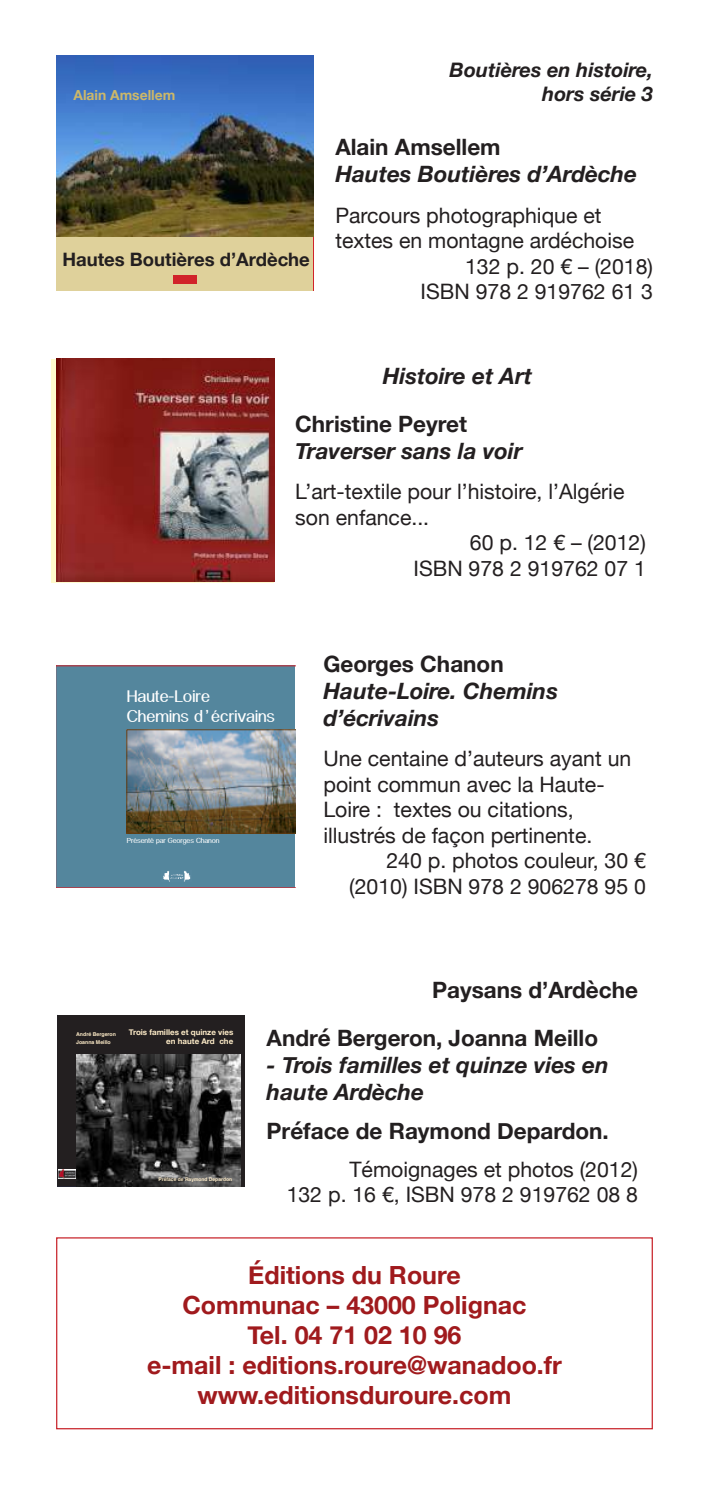
<style>
.page{position:relative;width:709px;height:1489px;background:#fff}
.page>*{position:absolute;margin:0;border:0;box-sizing:border-box;transform-origin:0 0}
.t1{font:700 25px/30px "Helvetica Neue";color:#a01a1d;text-align:center}
.t2{font:italic 700 22.5px/27px "Helvetica Neue";color:#231f20}
.t3{font:700 22.5px/48px "Helvetica Neue";color:#231f20}
.t4{font:21.25px/25.5px "Helvetica Neue";color:#231f20;text-align:right}
.t5{font:italic 700 20px/24px "Helvetica Neue";color:#231f20;text-align:right}
.t6{font:700 18.5px "Helvetica Neue";color:#231f20}
.t7{font:17.25px/20.8px "Alido";color:#fff}
.t8{font:700 13.75px "Helvetica Neue";color:#cdb869}
.t9{font:700 8px/9.5px "Helvetica Neue";color:#feecc8;text-align:right}
.t10{font:7.5px "Alido";letter-spacing:-.01em;color:#fff}
.t11{font:700 5.25px/8.2px "Helvetica";color:#feecc8}
.t12{font:700 5px "Helvetica";color:#feecc8}
</style>
<div class="page">
<div style="left:56px;top:1237px;width:597px;height:192px;border:1px solid #c8242b"></div>
<svg style="left:52px;top:359px;width:5px;height:223px"></svg>
<img style="left:57px;top:359px;width:217px;height:223px">
<div style="left:57px;top:1014px;width:188px;height:172px;background:#231f20"></div>
<svg style="left:57px;top:1014px;width:184px;height:165px"></svg>
<img style="left:76px;top:1054px;width:165px;height:132px">
<img style="left:58px;top:1169px;width:18px;height:9px">
<svg style="left:57px;top:665px;width:238px;height:222px;background:#658694"></svg>
<div style="left:56px;top:56px;width:257px;height:234px;background:#dfd19b"></div>
<img style="left:56px;top:56px;width:257px;height:180px">
<div style="left:173px;top:275px;width:24px;height:8px;background:#d1232a"></div>
<p class="t8" style="left:73px;top:86px;width:103px">Alain Amsellem</p>
<p class="t6" style="left:62px;top:247px;width:249px">Hautes Boutières d’Ardèche</p>
<p class="t5" style="left:449px;top:59px;width:205px">Boutières en histoire, hors série 3</p>
<p class="t3" style="left:335px;top:124px;width:167px">Alain Amsellem</p>
<p class="t2" style="left:335px;top:161px;width:303px">Hautes Boutières d’Ardèche</p>
<p class="t4" style="left:335px;top:204px;width:268px">Parcours photographique et</p>
<p class="t4" style="left:335px;top:229px;width:300px">textes en montagne ardéchoise</p>
<p class="t4" style="left:465px;top:255px;width:189px">132 p. 20 € – (2018)</p>
<p class="t4" style="left:420px;top:280px;width:234px">ISBN 978 2 919762 61 3</p>
<p class="t2" style="left:383px;top:363px;width:151px">Histoire et Art</p>
<p class="t3" style="left:295px;top:400px;width:173px">Christine Peyret</p>
<p class="t2" style="left:295px;top:438px;width:229px">Traverser sans la voir</p>
<p class="t4" style="left:295px;top:480px;width:330px">L’art-textile pour l’histoire, l’Algérie</p>
<p class="t4" style="left:295px;top:505px;width:135px">son enfance...</p>
<p class="t4" style="left:470px;top:531px;width:178px">60 p. 12 € – (2012)</p>
<p class="t4" style="left:413px;top:556px;width:234px">ISBN 978 2 919762 07 1</p>
<p class="t7" style="left:127px;top:685px;width:150px">Haute-Loire<br>Chemins d’écrivains</p>
<p class="t10" style="left:127px;top:836px;width:94px">Présenté par Georges Chanon</p>
<p class="t3" style="left:323px;top:640px;width:182px">Georges Chanon</p>
<p class="t2" style="left:323px;top:677px;width:236px">Haute-Loire. Chemins d’écrivains</p>
<p class="t4" style="left:323px;top:747px;width:309px;text-align:left">Une centaine d’auteurs ayant un point commun avec la Haute-<br>Loire : textes ou citations, illustrés de façon pertinente.</p>
<p class="t4" style="left:349px;top:849px;width:298px">240 p. photos couleur, 30 € (2010) ISBN 978 2 906278 95 0</p>
<p class="t11" style="left:76px;top:1030px;width:41px">André Bergeron<br>Joanna Meillo</p>
<p class="t9" style="left:129px;top:1027px;width:106px">Trois familles et quinze vies en haute Ardèche</p>
<p class="t12" style="left:158px;top:1174px;width:75px">Préface de Raymond Depardon</p>
<p class="t3" style="left:267px;top:966px;width:373px;text-indent:165px">Paysans d’Ardèche<br>André Bergeron, Joanna Meillo</p>
<p class="t2" style="left:267px;top:1052px;width:344px">- Trois familles et quinze vies en haute Ardèche</p>
<p class="t3" style="left:267px;top:1107px;width:344px">Préface de Raymond Depardon.</p>
<p class="t4" style="left:287px;top:1157px;width:353px">Témoignages et photos (2012)<br>132 p. 16 €, ISBN 978 2 919762 08 8</p>
<p class="t1" style="left:147px;top:1260px;width:416px">Éditions du Roure<br>Communac – 43000 Polignac<br>Tel. 04 71 02 10 96<br>e-mail : editions.roure@wanadoo.fr www.editionsduroure.com</p>
</div>
